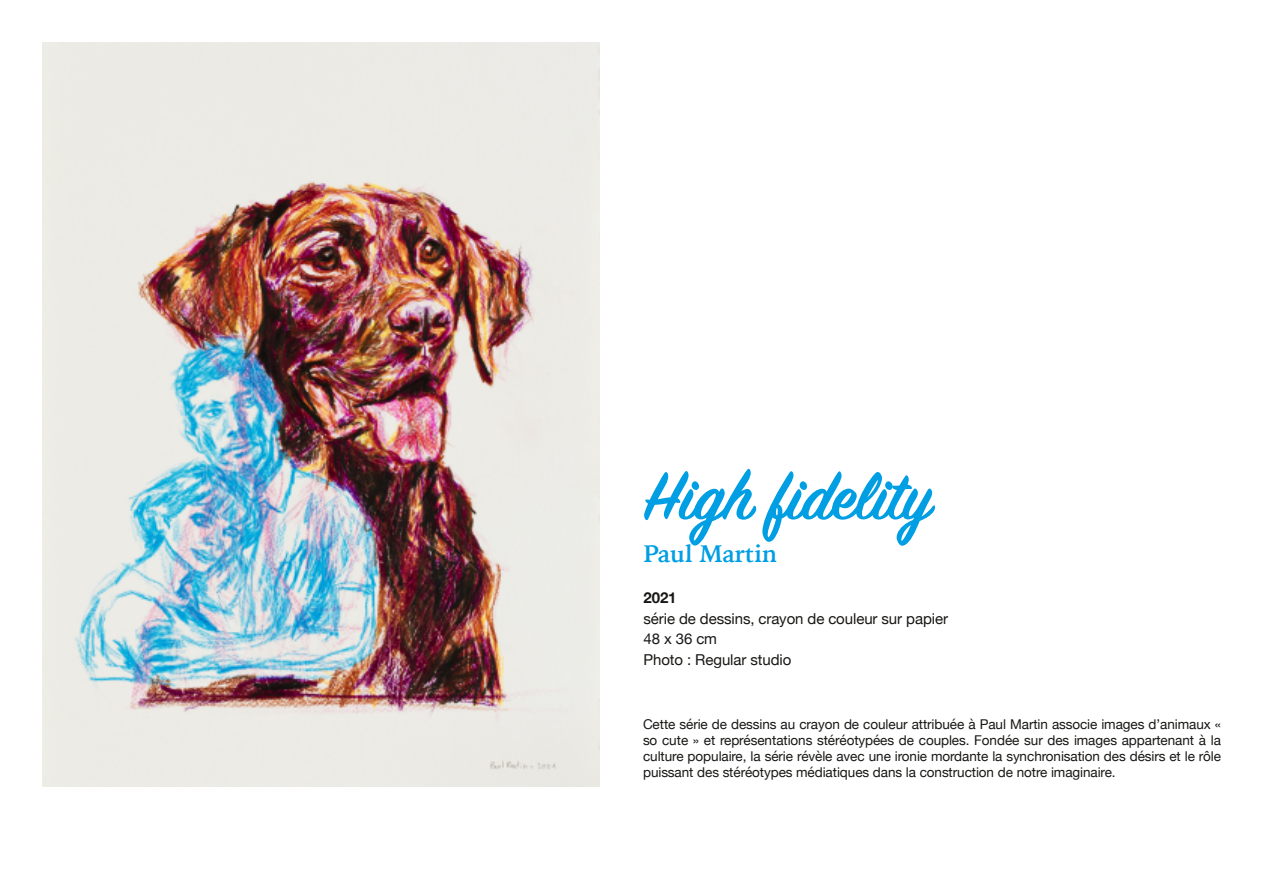
<style>
.page{position:relative;width:1263px;height:893px;background:#fff}
.page>*{position:absolute;margin:0;border:0;box-sizing:border-box;transform-origin:0 0}
.t1{font:600 75px "Sign Painter House Script";color:#009ee3}
.t2{font:700 24px "Iowan Old Style";letter-spacing:-.005em;color:#009ee3}
.t3{font:15px/20.7px "Helvetica Neue";letter-spacing:-.005em;color:#181715}
.t4{font:700 15px "Helvetica Neue";color:#181715}
.t5{font:13.5px/16px "Helvetica Neue";letter-spacing:-.005em;color:#181715;text-align:justify}
</style>
<div class="page">
<img style="left:43px;top:43px;width:556px;height:744px">
<h1 class="t1" style="left:643px;top:466px;width:291px">High fidelity</h1>
<h2 class="t2" style="left:643px;top:537px;width:135px">Paul Martin</h2>
<p class="t4" style="left:643px;top:588px;width:35px">2021</p>
<p class="t3" style="left:643px;top:608px;width:306px">série de dessins, crayon de couleur sur papier<br>48 x 36 cm<br>Photo : Regular studio</p>
<p class="t5" style="left:643px;top:716px;width:579px">Cette série de dessins au crayon de couleur attribuée à Paul Martin associe images d’animaux « so cute » et représentations stéréotypées de couples. Fondée sur des images appartenant à la culture populaire, la série révèle avec une ironie mordante la synchronisation des désirs et le rôle puissant des stéréotypes médiatiques dans la construction de notre imaginaire.</p>
</div>
